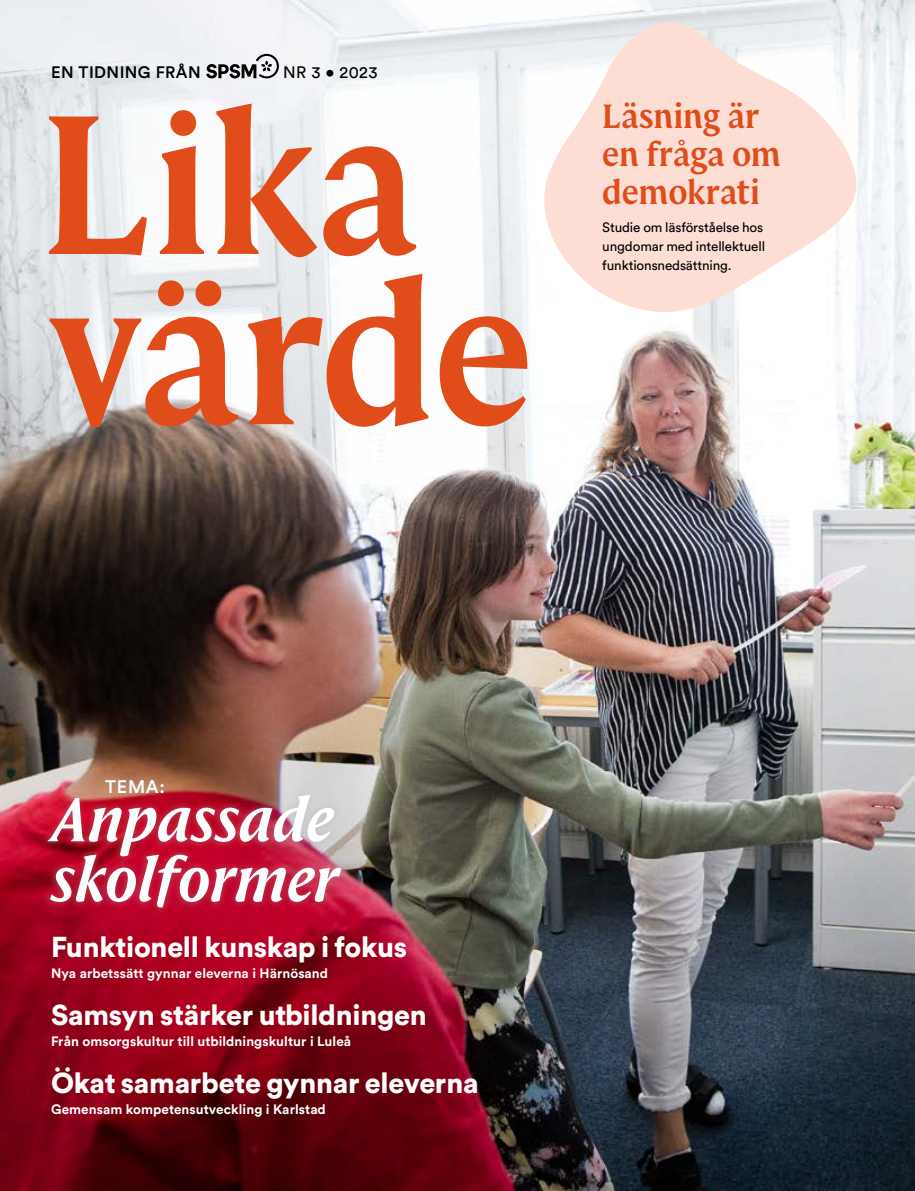
<style>
.page{position:relative;width:915px;height:1191px;background:#fff}
.page>*{position:absolute;margin:0;border:0;box-sizing:border-box;transform-origin:0 0}
.t1{font:italic 600 66px/60px "SPSM Serif";letter-spacing:-.005em;color:#fcffff}
.Omslag_Puff_i_blobb_Rubrik{font:600 36px/38.2px "SPSM Serif";letter-spacing:-.01em;color:#e04c1a}
.Omslag_Puff_19_p_Circular{font:900 28.5px "Circular Pro";letter-spacing:-.01em;color:#fff}
.t2{font:500 18px "Circular Pro";color:#fff}
.P_Bröd_9_p_Sabon{font:500 16.5px "Circular Pro";letter-spacing:.025em;color:#000}
.P_Bröd_9_p_Sabon-2{font:16.5px "Circular Pro";letter-spacing:.025em;color:#000}
.Omslag_Puff_9_p_Circular{font:700 13.5px "Circular Pro";letter-spacing:.005em;color:#fff}
.Omslag_Puff_i_blobb_Underrubrik{font:13.5px/19.2px "Circular Pro";letter-spacing:-.01em;color:#000}
</style>
<div class="page">
<img style="left:0;top:0;width:914px;height:1191px">
<svg style="left:542px;top:20px;width:315px;height:293px;fill:#fcded5"></svg>
<svg style="left:49px;top:116px;width:98px;height:139px"></svg>
<svg style="left:160px;top:146px;width:44px;height:108px"></svg>
<svg style="left:216px;top:104px;width:101px;height:153px"></svg>
<svg style="left:323px;top:146px;width:93px;height:110px"></svg>
<div style="left:170px;top:110px;width:26px;height:26px;background:#e04c1a;border-radius:50%"></div>
<svg style="left:50px;top:280px;width:188px;height:147px"></svg>
<svg style="left:248px;top:274px;width:180px;height:153px"></svg>
<svg style="left:439px;top:316px;width:89px;height:110px"></svg>
<svg style="left:206px;top:54px;width:73px;height:24px"></svg>
<div style="left:40px;top:772px;width:309px;height:142px;background:#b6ae9e;opacity:.3"></div>
<p class="P_Bröd_9_p_Sabon" style="left:51px;top:61px;width:151px">EN TIDNING FRÅN</p>
<p class="P_Bröd_9_p_Sabon-2" style="left:283px;top:61px;width:96px">NR 3 • 2023</p>
<p class="Omslag_Puff_i_blobb_Rubrik" style="left:602px;top:98px;width:180px">Läsning är en fråga om demokrati</p>
<p class="Omslag_Puff_i_blobb_Underrubrik" style="left:602px;top:217px;width:162px">Studie om läsförståelse hos</p>
<p class="Omslag_Puff_i_blobb_Underrubrik" style="left:602px;top:236px;width:164px">ungdomar med intellektuell funktionsnedsättning.</p>
<p class="t2" style="left:105px;top:774px;width:61px">TEMA:</p>
<p class="t1" style="left:51px;top:789px;width:289px">Anpassade skolformer</p>
<p class="Omslag_Puff_19_p_Circular" style="left:51px;top:927px;width:357px">Funktionell kunskap i fokus</p>
<p class="Omslag_Puff_9_p_Circular" style="left:51px;top:964px;width:278px">Nya arbetssätt gynnar eleverna i Härnösand</p>
<p class="Omslag_Puff_19_p_Circular" style="left:51px;top:995px;width:377px">Samsyn stärker utbildningen</p>
<p class="Omslag_Puff_9_p_Circular" style="left:51px;top:1032px;width:301px">Från omsorgskultur till utbildningskultur i Luleå</p>
<p class="Omslag_Puff_19_p_Circular" style="left:51px;top:1063px;width:429px">Ökat samarbete gynnar eleverna</p>
<p class="Omslag_Puff_9_p_Circular" style="left:51px;top:1100px;width:276px">Gemensam kompetensutveckling i Karlstad</p>
</div>
